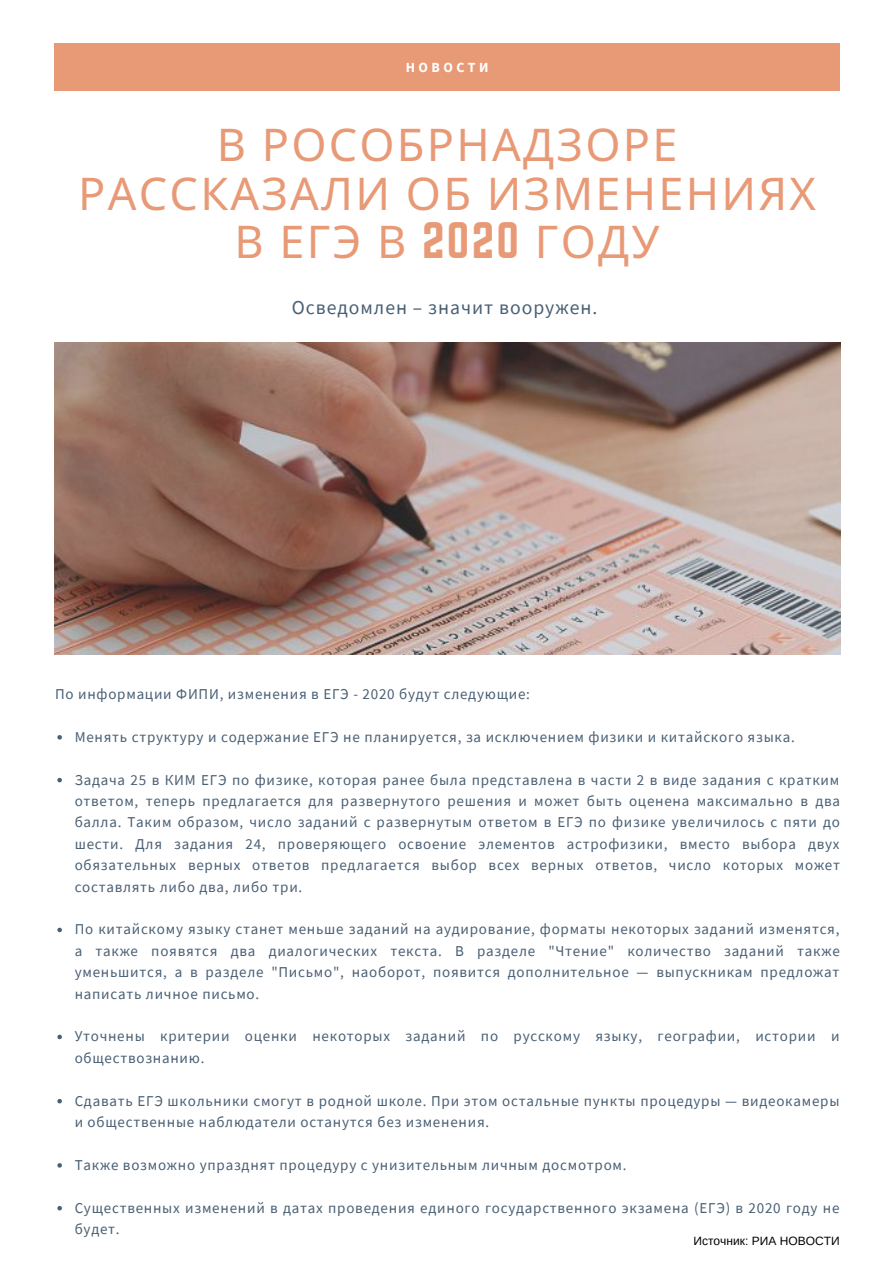
<style>
.page{position:relative;width:894px;height:1264px;background:#fff}
.page>*{position:absolute;margin:0;border:0;box-sizing:border-box;transform-origin:0 0}
.t1{font:45px/48.4px "Noto Sans";letter-spacing:.05em;color:#e89976;text-align:center}
.t2{font:19.65px "Source Sans Pro";letter-spacing:.05em;color:#495f74}
.t3{font:15px/21.5px "Source Sans Pro";letter-spacing:.05em;color:#495f74}
.t4{font:700 13.95px "Source Sans Pro";letter-spacing:.25em;color:#fff}
.t5{font:12px "Arimo";color:#000}
.s1{font-family:"Norwester"}
</style>
<div class="page">
<div style="left:54px;top:44px;width:785px;height:46px;background:#e89976"></div>
<img style="left:54px;top:342px;width:786px;height:312px">
<svg style="left:57px;top:735px;width:5px;height:4px"></svg>
<svg style="left:57px;top:777px;width:5px;height:5px"></svg>
<svg style="left:57px;top:927px;width:5px;height:5px"></svg>
<svg style="left:57px;top:1034px;width:5px;height:5px"></svg>
<svg style="left:57px;top:1099px;width:5px;height:4px"></svg>
<svg style="left:57px;top:1163px;width:5px;height:4px"></svg>
<svg style="left:57px;top:1206px;width:5px;height:4px"></svg>
<p class="t4" style="left:405px;top:58px;width:84px">НОВОСТИ</p>
<h1 class="t1" style="left:78px;top:120px;width:738px">В РОСОБРНАДЗОРЕ<br>РАССКАЗАЛИ ОБ ИЗМЕНЕНИЯХ<br>В ЕГЭ В <span class="s1">2020</span> ГОДУ</h1>
<h2 class="t2" style="left:292px;top:294px;width:307px">Осведомлен – значит вооружен.</h2>
<p class="t3" style="left:55px;top:683px;width:476px">По информации ФИПИ, изменения в ЕГЭ - 2020 будут следующие:</p>
<p class="t3" style="left:75px;top:725px;width:721px">Менять структуру и содержание ЕГЭ не планируется, за исключением физики и китайского языка.</p>
<p class="t3" style="left:75px;top:768px;width:766px;text-align:justify">Задача 25 в КИМ ЕГЭ по физике, которая ранее была представлена в части 2 в виде задания с кратким ответом, теперь предлагается для развернутого решения и может быть оценена максимально в два балла. Таким образом, число заданий с развернутым ответом в ЕГЭ по физике увеличилось с пяти до шести. Для задания 24, проверяющего освоение элементов астрофизики, вместо выбора двух обязательных верных ответов предлагается выбор всех верных ответов, число которых может составлять либо два, либо три.</p>
<p class="t3" style="left:75px;top:918px;width:766px;text-align:justify">По китайскому языку станет меньше заданий на аудирование, форматы некоторых заданий изменятся, а также появятся два диалогических текста. В разделе "Чтение" количество заданий также уменьшится, а в разделе "Письмо", наоборот, появится дополнительное — выпускникам предложат написать личное письмо.</p>
<p class="t3" style="left:75px;top:1025px;width:766px">Уточнены критерии оценки некоторых заданий по русскому языку, географии, истории и обществознанию.</p>
<p class="t3" style="left:75px;top:1089px;width:766px">Сдавать ЕГЭ школьники смогут в родной школе. При этом остальные пункты процедуры — видеокамеры и общественные наблюдатели останутся без изменения.</p>
<p class="t3" style="left:75px;top:1153px;width:553px">Также возможно упразднят процедуру с унизительным личным досмотром.</p>
<p class="t3" style="left:75px;top:1196px;width:766px">Существенных изменений в датах проведения единого государственного экзамена (ЕГЭ) в 2020 году не будет.</p>
<p class="t5" style="left:693px;top:1233px;width:148px">Источник: РИА НОВОСТИ</p>
</div>
